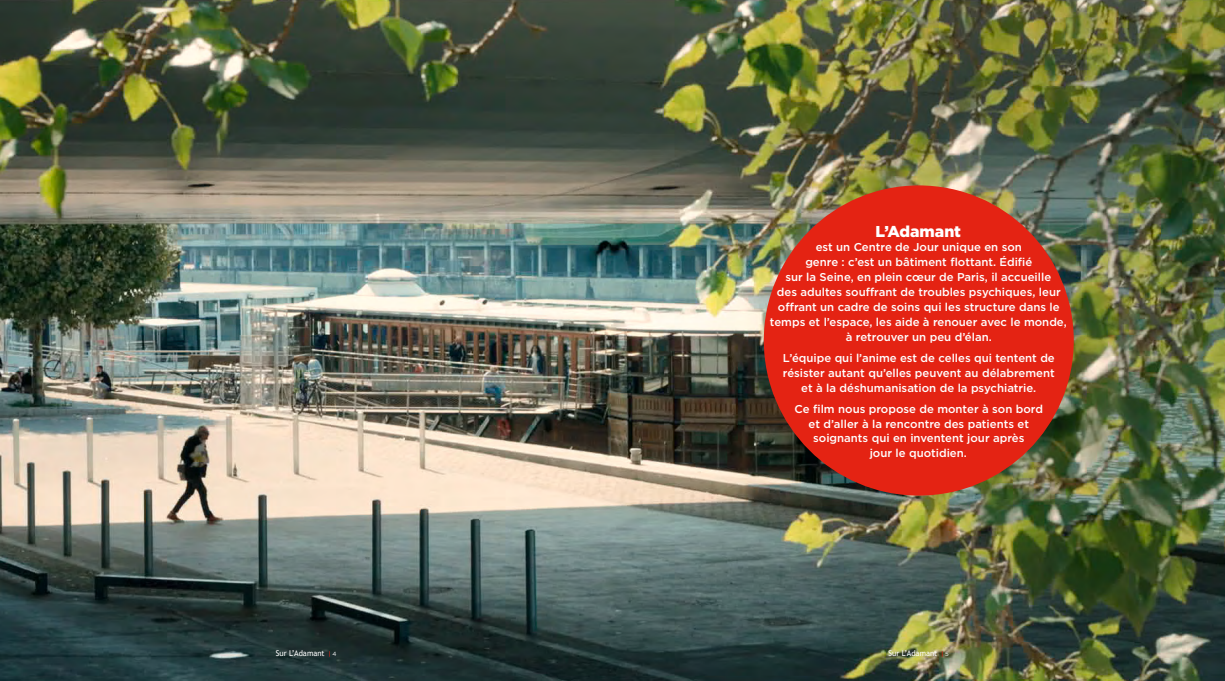
<style>
.page{position:relative;width:1225px;height:681px;background:#fff}
.page>*{position:absolute;margin:0;border:0;box-sizing:border-box;transform-origin:0 0}
.t1{font:900 15.7px "Gotham";color:#fff}
.t2{font:500 11.4px/14.9px "Gotham";color:#fff;text-align:center}
.t3{font:8px "Trebuchet MS";color:#fff;scale:.96 1}
.s1{font-family:"Gotham";font-weight:500;font-size:6px;color:#e42313}
.s2{font-family:"Gotham";font-size:6px}
</style>
<div class="page">
<img style="left:0;top:0;width:1225px;height:680px">
<div style="left:764px;top:185px;width:309px;height:310px;background:#e42313;border-radius:50%"></div>
<h1 class="t1" style="left:875px;top:220px;width:87px">L’Adamant</h1>
<p class="t2" style="left:770px;top:240px;width:298px">est un Centre de Jour unique en son<br>genre : c’est un bâtiment flottant. Édifié<br>sur la Seine, en plein cœur de Paris, il accueille<br>des adultes souffrant de troubles psychiques, leur offrant un cadre de soins qui les structure dans le temps et l’espace, les aide à renouer avec le monde, à retrouver un peu d’élan.</p>
<p class="t2" style="left:783px;top:350px;width:273px">L’équipe qui l’anime est de celles qui tentent de résister autant qu’elles peuvent au délabrement et à la déshumanisation de la psychiatrie.</p>
<p class="t2" style="left:794px;top:401px;width:250px">Ce film nous propose de monter à son bord et d’aller à la rencontre des patients et soignants qui en inventent jour après<br>jour le quotidien.</p>
<p class="t3" style="left:276px;top:648px;width:65px">Sur L’Adamant <span class="s1">|</span> <span class="s2">4</span></p>
<p class="t3" style="left:888px;top:648px;width:64px">Sur L’Adamant <span class="s1">|</span> <span class="s2">5</span></p>
</div>
